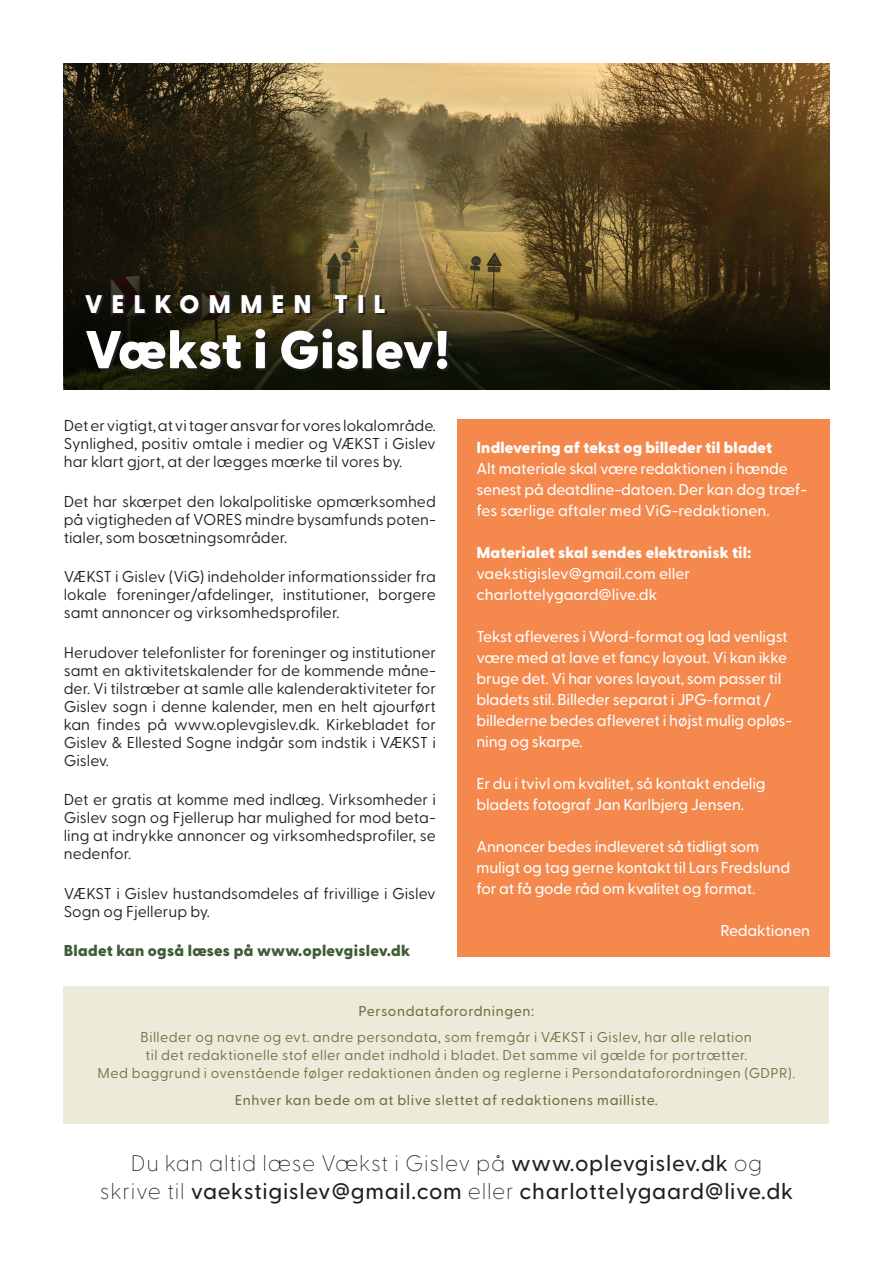
<style>
.page{position:relative;width:893px;height:1263px;background:#fff}
.page>*{position:absolute;margin:0;border:0;box-sizing:border-box;transform-origin:0 0}
.t1{font:800 53.25px "Greycliff CF";letter-spacing:.01em;color:#fff}
.t2{font:800 25.5px "Greycliff CF";letter-spacing:.35em;color:#fff}
.t3{font:500 22.5px/28.5px "Greycliff CF";letter-spacing:.03em;color:#231f20;text-align:center}
.t4{font:15.75px/18px "Greycliff CF";color:#231f20;text-align:justify}
.t5{font:500 15.75px/21px "Greycliff CF";letter-spacing:-.01em;color:#fff}
.t6{font:800 15.75px "Greycliff CF";letter-spacing:.01em;color:#fff}
.t7{font:800 15.75px "Greycliff CF";letter-spacing:.02em;color:#405c39}
.t8{font:14.25px/18px "Greycliff CF";letter-spacing:.03em;color:#727144;text-align:center}
.t9{font:500 14.25px "Greycliff CF";letter-spacing:.04em;color:#727144}
.s1{font-weight:100}
</style>
<div class="page">
<img style="left:64px;top:64px;width:765px;height:210px">
<div style="left:64px;top:986px;width:765px;height:138px;background:#ecead8"></div>
<div style="left:457px;top:419px;width:372px;height:538px;background:#f5884d"></div>
<svg style="left:64px;top:274px;width:765px;height:115px;background:#29240f"></svg>
<svg style="left:88px;top:297px;width:361px;height:74px;background:#292516"></svg>
<h2 class="t2" style="left:85px;top:284px;width:302px">VELKOMMEN TIL</h2>
<h1 class="t1" style="left:85px;top:309px;width:367px">Vækst i Gislev!</h1>
<p class="t4" style="left:64px;top:416px;width:374px">Det er vigtigt, at vi tager ansvar for vores lokalområde.<br>Synlighed, positiv omtale i medier og VÆKST i Gislev har klart gjort, at der lægges mærke til vores by.</p>
<p class="t4" style="left:64px;top:491px;width:374px">Det har skærpet den lokalpolitiske opmærksomhed på vigtigheden af VORES mindre bysamfunds poten&shy;tialer, som bosætningsområder.</p>
<p class="t4" style="left:64px;top:567px;width:374px">VÆKST i Gislev (ViG) indeholder informationssider fra lokale foreninger/afdelinger, institutioner, borgere samt annoncer og virksomhedsprofiler.</p>
<p class="t4" style="left:64px;top:642px;width:374px">Herudover telefonlister for foreninger og institutioner samt en aktivitetskalender for de kommende måne&shy;der. Vi tilstræber at samle alle kalenderaktiviteter for Gislev sogn i denne kalender, men en helt ajourført kan findes på www.oplevgislev.dk. Kirkebladet for Gislev &amp; Ellested Sogne indgår som indstik i VÆKST i Gislev.</p>
<p class="t4" style="left:64px;top:790px;width:374px">Det er gratis at komme med indlæg. Virksomheder i Gislev sogn og Fjellerup har mulighed for mod beta&shy;ling at indrykke annoncer og virksomhedsprofiler, se nedenfor.</p>
<p class="t4" style="left:64px;top:883px;width:374px">VÆKST i Gislev hustandsomdeles af frivillige i Gislev<br>Sogn og Fjellerup by.</p>
<p class="t7" style="left:64px;top:939px;width:348px">Bladet kan også læses på www.oplevgislev.dk</p>
<p class="t6" style="left:476px;top:435px;width:297px">Indlevering af tekst og billeder til bladet</p>
<p class="t5" style="left:476px;top:456px;width:332px">Alt materiale skal være redaktionen i hænde senest på deatdline-datoen. Der kan dog træf&shy;fes særlige aftaler med ViG-redaktionen.</p>
<p class="t6" style="left:476px;top:540px;width:276px">Materialet skal sendes elektronisk til:</p>
<p class="t5" style="left:476px;top:561px;width:215px">vaekstigislev@gmail.com eller charlottelygaard@live.dk</p>
<p class="t5" style="left:476px;top:624px;width:317px">Tekst afleveres i Word-format og lad venligst være med at lave et fancy layout. Vi kan ikke bruge det. Vi har vores layout, som passer til bladets stil. Billeder separat i JPG-format / billederne bedes afleveret i højst mulig opløs&shy;ning og skarpe.</p>
<p class="t5" style="left:476px;top:771px;width:291px">Er du i tvivl om kvalitet, så kontakt endelig bladets fotograf Jan Karlbjerg Jensen.</p>
<p class="t5" style="left:476px;top:834px;width:315px">Annoncer bedes indleveret så tidligt som muligt og tag gerne kontakt til Lars Fredslund for at få gode råd om kvalitet og format.</p>
<p class="t5" style="left:720px;top:918px;width:91px">Redaktionen</p>
<p class="t9" style="left:358px;top:1000px;width:177px">Persondataforordningen:</p>
<p class="t8" style="left:98px;top:1027px;width:699px">Billeder og navne og evt. andre persondata, som fremgår i VÆKST i Gislev, har alle relation<br>til det redaktionelle stof eller andet indhold i bladet. Det samme vil gælde for portrætter.<br>Med baggrund i ovenstående følger redaktionen ånden og reglerne i Persondataforordningen (GDPR).</p>
<p class="t9" style="left:235px;top:1090px;width:424px">Enhver kan bede om at blive slettet af redaktionens mailliste.</p>
<h3 class="t3" style="left:100px;top:1147px;width:695px"><span class="s1">Du kan altid læse Vækst i Gislev på</span> www.oplevgislev.dk <span class="s1">og skrive til</span> vaekstigislev@gmail.com <span class="s1">eller</span> charlottelygaard@live.dk</h3>
</div>
